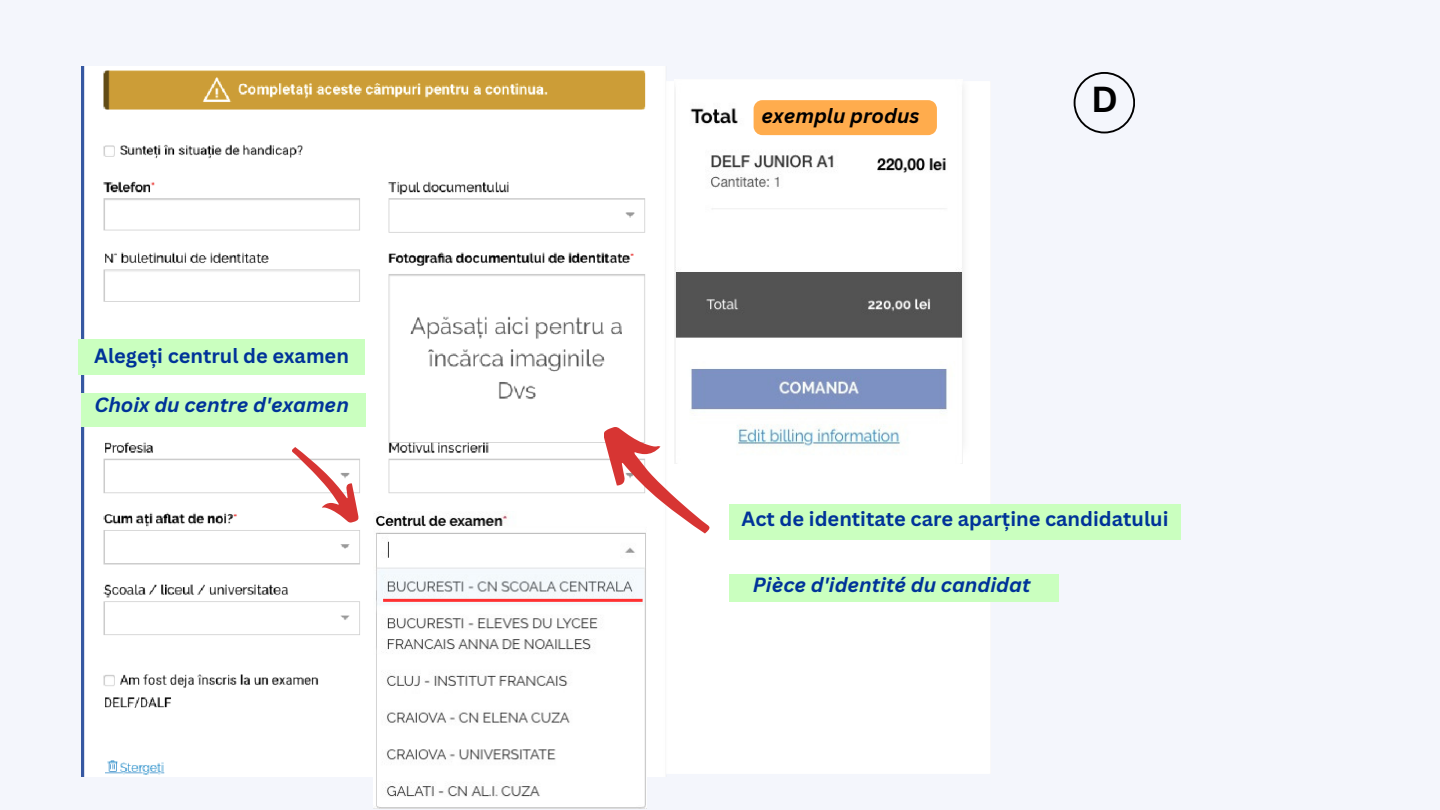
<style>
.page{position:relative;width:1440px;height:810px;background:#f4f6fc}
.page>*{position:absolute;margin:0;border:0;box-sizing:border-box;transform-origin:0 0}
.t1{font:700 35.2px "Canva Sans";color:#000}
.t2{font:700 20px "Canva Sans";color:#039}
.t3{font:italic 700 20px "Canva Sans";color:#039}
.t4{font:italic 700 20px "Canva Sans";color:#000}
</style>
<div class="page">
<img style="left:81px;top:66px;width:909px;height:710px">
<div style="left:729px;top:504px;width:452px;height:36px;background:#caffbf"></div>
<div style="left:729px;top:574px;width:329px;height:28px;background:#caffbf"></div>
<img style="left:373px;top:511px;width:273px;height:298px">
<div style="left:78px;top:339px;width:287px;height:36px;background:#caffbf"></div>
<div style="left:81px;top:393px;width:284px;height:34px;background:#caffbf"></div>
<svg style="left:292px;top:447px;width:66px;height:76px"></svg>
<hr style="left:383px;top:599px;width:260px;height:3px;background:#ff3131">
<svg style="left:604px;top:427px;width:105px;height:107px"></svg>
<svg style="left:1074px;top:72px;width:61px;height:61px"></svg>
<img style="left:674px;top:80px;width:289px;height:384px">
<div style="left:754px;top:100px;width:183px;height:35px;background:#ffac4d"></div>
<p class="t2" style="left:94px;top:342px;width:256px">Alegeți centrul de examen</p>
<p class="t3" style="left:94px;top:391px;width:256px">Choix du centre d'examen</p>
<p class="t4" style="left:762px;top:102px;width:159px">exemplu produs</p>
<h1 class="t1" style="left:1091px;top:74px;width:28px">D</h1>
<p class="t2" style="left:742px;top:505px;width:428px">Act de identitate care aparține candidatului</p>
<p class="t3" style="left:753px;top:571px;width:279px">Pièce d'identité du candidat</p>
</div>
